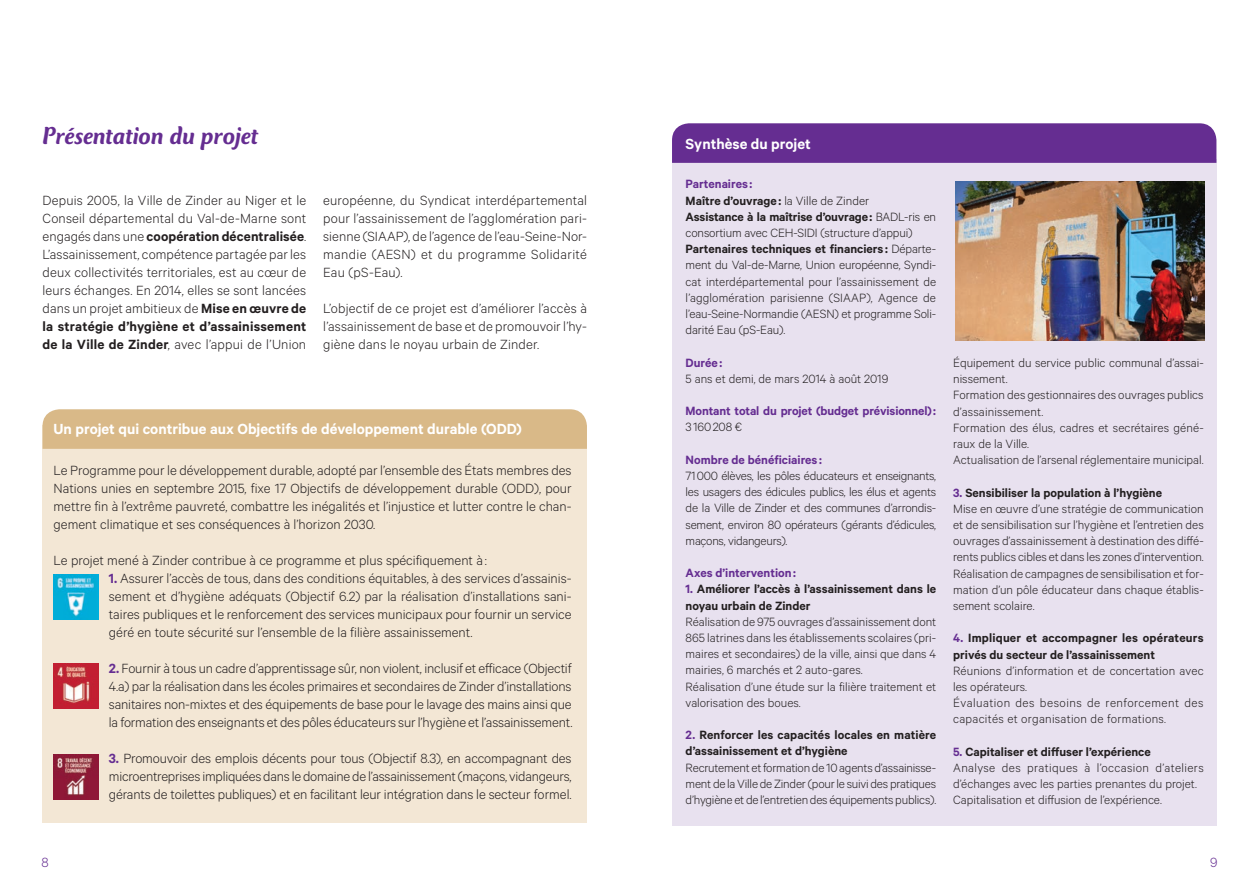
<style>
.page{position:relative;width:1259px;height:893px;background:#fff}
.page>*{position:absolute;margin:0;border:0;box-sizing:border-box;transform-origin:0 0}
.t1{font:italic 500 25.5px "Club Type Std";letter-spacing:-.01em;color:#652d91}
.t2{font:600 16.5px "Calibre";color:#fff}
.t3{font:300 15px/18px "Calibre";color:#231f20;text-align:justify}
.t4{font:300 15px "Calibre";color:#652d91}
.t5{font:300 13.5px/16.2px "Calibre";color:#231f20}
.t6{font:600 13.5px/16.2px "Calibre";color:#231f20}
.t7{font:300 13.5px/16.2px "Calibre";letter-spacing:.02em;color:#231f20}
.t8{font:600 13.5px "Calibre";letter-spacing:-.01em;color:#652d91}
.s1{font-weight:600}
.s2{font-weight:600;color:#652d91}
.s3{color:#652d91}
</style>
<div class="page">
<div style="left:43px;top:425px;width:544px;height:397px;background:#f3e7d5"></div>
<div style="left:672px;top:159px;width:544px;height:667px;background:#e8e1ef"></div>
<div style="left:43px;top:409px;width:544px;height:40px;background:#d9b988"></div>
<div style="left:672px;top:123px;width:544px;height:40px;background:#652d91"></div>
<img style="left:54px;top:575px;width:44px;height:45px">
<img style="left:54px;top:664px;width:44px;height:45px">
<img style="left:54px;top:754px;width:44px;height:45px">
<img style="left:955px;top:182px;width:249px;height:158px">
<h1 class="t1" style="left:43px;top:123px;width:218px">Présentation du projet</h1>
<p class="t3" style="left:43px;top:190px;width:265px">Depuis 2005, la Ville de Zinder au Niger et le Conseil départemental du Val-de-Marne sont engagés dans une <span class="s1">coopération décentralisée</span>.<br>L’assainissement, compétence partagée par les deux collectivités territoriales, est au cœur de leurs échanges. En 2014, elles se sont lancées dans un projet ambitieux de <span class="s1">Mise en œuvre de la stratégie d’hygiène et d’assainissement de la Ville de Zinder</span>, avec l’appui de l’Union</p>
<p class="t3" style="left:323px;top:190px;width:265px">européenne, du Syndicat interdépartemental pour l’assainissement de l’agglomération pari&shy;sienne (SIAAP), de l’agence de l’eau-Seine-Nor&shy;mandie (AESN) et du programme Solidarité Eau (pS-Eau).</p>
<p class="t3" style="left:323px;top:298px;width:265px">L’objectif de ce projet est d’améliorer l’accès à l’assainissement de base et de promouvoir l’hy&shy;giène dans le noyau urbain de Zinder.</p>
<p class="t2" style="left:54px;top:419px;width:470px">Un projet qui contribue aux Objectifs de développement durable (ODD)</p>
<p class="t3" style="left:54px;top:461px;width:519px">Le Programme pour le développement durable, adopté par l’ensemble des États membres des Nations unies en septembre 2015, fixe 17 Objectifs de développement durable (ODD), pour mettre fin à l’extrême pauvreté, combattre les inégalités et l’injustice et lutter contre le chan&shy;gement climatique et ses conséquences à l’horizon 2030.</p>
<p class="t3" style="left:54px;top:551px;width:435px">Le projet mené à Zinder contribue à ce programme et plus spécifiquement à :</p>
<p class="t3" style="left:109px;top:569px;width:464px"><span class="s2">1.</span> Assurer l’accès de tous, dans des conditions équitables, à des services d’assainis&shy;sement et d’hygiène adéquats (Objectif 6.2) par la réalisation d’installations sani&shy;taires publiques et le renforcement des services municipaux pour fournir un service géré en toute sécurité sur l’ensemble de la filière assainissement.</p>
<p class="t3" style="left:109px;top:659px;width:465px"><span class="s2">2.</span> Fournir à tous un cadre d’apprentissage sûr, non violent, inclusif et efficace (Objectif 4.a) par la réalisation dans les écoles primaires et secondaires de Zinder d’installations sanitaires non-mixtes et des équipements de base pour le lavage des mains ainsi que la formation des enseignants et des pôles éducateurs sur l’hygiène et l’assainissement.</p>
<p class="t3" style="left:109px;top:749px;width:464px"><span class="s2">3.</span> Promouvoir des emplois décents pour tous (Objectif 8.3), en accompagnant des microentreprises impliquées dans le domaine de l’assainissement (maçons, vidangeurs, gérants de toilettes publiques) et en facilitant leur intégration dans le secteur formel.</p>
<p class="t2" style="left:685px;top:134px;width:127px">Synthèse du projet</p>
<p class="t5" style="left:685px;top:176px;width:252px"><span class="s2">Partenaires :<br></span><span class="s1">Maître d’ouvrage :</span> la Ville de Zinder<br><span class="s1">Assistance à la maîtrise d’ouvrage:</span> BADL-ris en consortium avec CEH-SIDI (structure d’appui)<br><span class="s1">Partenaires techniques et financiers :</span> Départe&shy;ment du Val-de-Marne, Union européenne, Syndi&shy;cat interdépartemental pour l’assainissement de l’agglomération parisienne (SIAAP), Agence de l’eau-Seine-Normandie (AESN) et programme Soli&shy;darité Eau (pS-Eau).</p>
<p class="t8" style="left:685px;top:354px;width:38px">Durée :</p>
<p class="t5" style="left:685px;top:370px;width:204px">5 ans et demi, de mars 2014 à août 2019</p>
<p class="t8" style="left:685px;top:403px;width:252px">Montant total du projet (budget prévisionnel):</p>
<p class="t5" style="left:685px;top:419px;width:58px">3160208 €</p>
<p class="t8" style="left:685px;top:452px;width:138px">Nombre de bénéficiaires :</p>
<p class="t5" style="left:685px;top:467px;width:252px;text-align:justify">71000 élèves, les pôles éducateurs et enseignants, les usagers des édicules publics, les élus et agents de la Ville de Zinder et des communes d’arrondis&shy;sement, environ 80 opérateurs (gérants d’édicules, maçons, vidangeurs).</p>
<p class="t8" style="left:685px;top:565px;width:112px">Axes d’intervention:</p>
<p class="t6" style="left:685px;top:581px;width:252px"><span class="s3">1.</span> Améliorer l’accès à l’assainissement dans le noyau urbain de Zinder</p>
<p class="t5" style="left:685px;top:613px;width:252px">Réalisation de 975 ouvrages d’assainissement dont 865 latrines dans les établissements scolaires (pri&shy;maires et secondaires) de la ville, ainsi que dans 4 mairies, 6 marchés et 2 auto-gares.<br>Réalisation d’une étude sur la filière traitement et valorisation des boues.</p>
<p class="t6" style="left:685px;top:727px;width:252px"><span class="s3">2.</span> Renforcer les capacités locales en matière d’assainissement et d’hygiène</p>
<p class="t5" style="left:685px;top:759px;width:252px;text-align:justify">Recrutement et formation de 10 agents d’assainisse&shy;ment de la Ville de Zinder (pour le suivi des pratiques d’hygiène et de l’entretien des équipements publics).</p>
<p class="t5" style="left:953px;top:354px;width:252px">Équipement du service public communal d’assai&shy;nissement.<br>Formation des gestionnaires des ouvrages publics d’assainissement.<br>Formation des élus, cadres et secrétaires géné&shy;raux de la Ville.<br>Actualisation de l’arsenal réglementaire municipal.</p>
<p class="t5" style="left:953px;top:484px;width:252px"><span class="s2">3.</span> <span class="s1">Sensibiliser la population à l’hygiène<br></span>Mise en œuvre d’une stratégie de communication et de sensibilisation sur l’hygiène et l’entretien des ouvrages d’assainissement à destination des diffé&shy;rents publics cibles et dans les zones d’intervention.<br>Réalisation de campagnes de sensibilisation et for&shy;mation d’un pôle éducateur dans chaque établis&shy;sement scolaire.</p>
<p class="t6" style="left:953px;top:630px;width:252px"><span class="s3">4.</span> Impliquer et accompagner les opérateurs privés du secteur de l’assainissement</p>
<p class="t7" style="left:953px;top:662px;width:252px">Réunions d’information et de concertation avec les opérateurs.<br>Évaluation des besoins de renforcement des capacités et organisation de formations.</p>
<p class="t5" style="left:953px;top:743px;width:252px"><span class="s2">5.</span> <span class="s1">Capitaliser et diffuser l’expérience<br></span>Analyse des pratiques à l’occasion d’ateliers d’échanges avec les parties prenantes du projet.<br>Capitalisation et diffusion de l’expérience.</p>
<p class="t4" style="left:41px;top:854px;width:9px">8</p>
<p class="t4" style="left:1210px;top:854px;width:9px">9</p>
</div>
